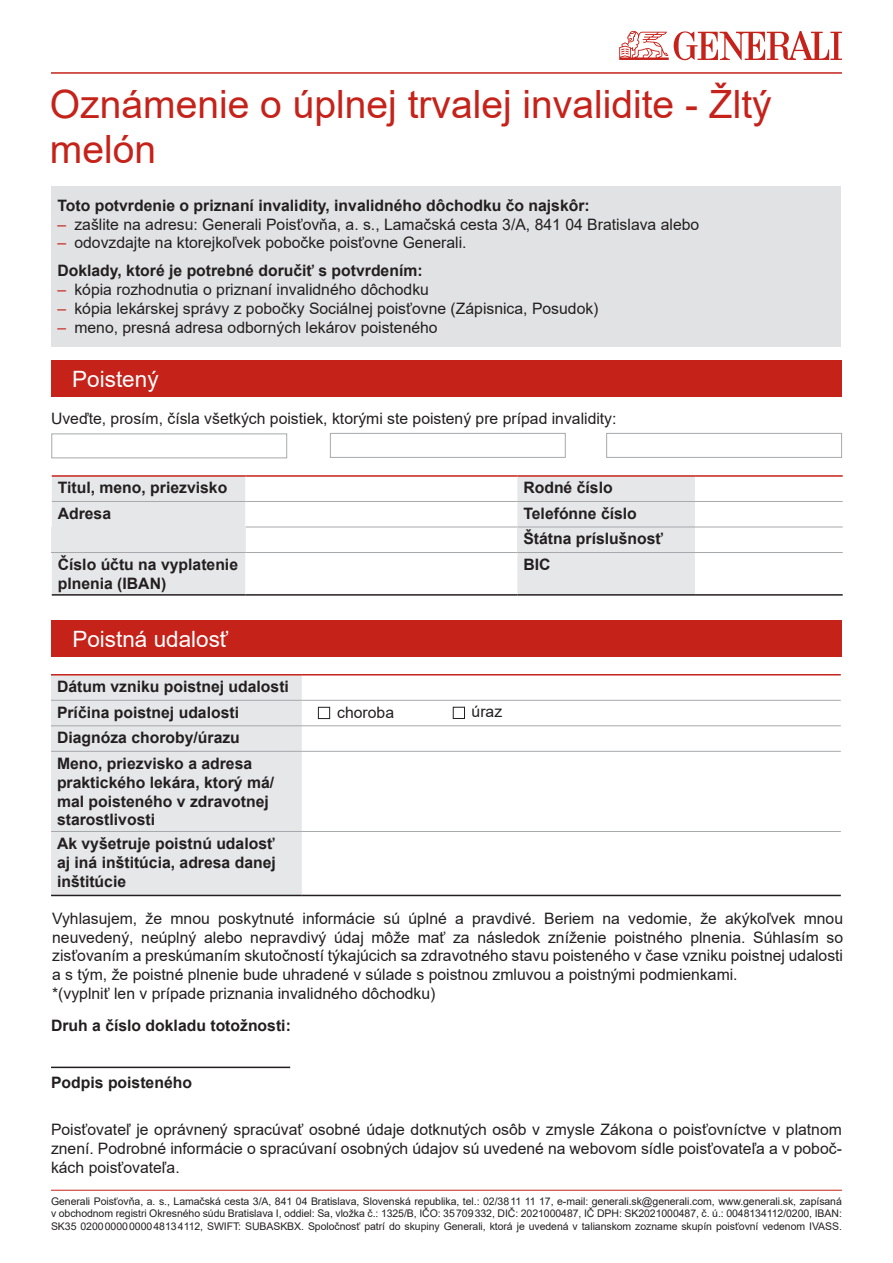
<style>
.page{position:relative;width:893px;height:1263px;background:#fff}
.page>*{position:absolute;margin:0;border:0;box-sizing:border-box;transform-origin:0 0}
.t1{font:39px/45px "Arial";color:#c5221a}
.t2{font:22.5px "Arial";color:#fff}
.t3{font:15.75px/18.9px "Arial";color:#231f20;text-align:justify}
.t4{font:700 15.75px/18.9px "Arial";color:#231f20}
.t5{font:10.5px/12.8px "Arial";letter-spacing:-.005em;color:#231f20;text-align:justify}
.s1{color:#c5221a}
</style>
<div class="page">
<div style="left:52px;top:186px;width:789px;height:161px;background:#e1e2e4"></div>
<div style="left:51px;top:360px;width:791px;height:37px;background:#c5221a"></div>
<hr style="left:51px;top:72px;width:791px;height:2px;background:#c5221a">
<svg style="left:619px;top:31px;width:223px;height:29px"></svg>
<svg style="left:52px;top:477px;width:643px;height:117px;fill:#e6e7e9"></svg>
<hr style="left:52px;top:594px;width:193px;height:2px;background:#231f20">
<hr style="left:245px;top:594px;width:272px;height:2px;background:#231f20">
<hr style="left:517px;top:594px;width:178px;height:2px;background:#231f20">
<hr style="left:695px;top:594px;width:148px;height:2px;background:#231f20">
<hr style="left:52px;top:501px;width:193px;height:1px;background:#a8a9ad">
<hr style="left:245px;top:501px;width:272px;height:1px;background:#a8a9ad">
<hr style="left:517px;top:501px;width:178px;height:1px;background:#a8a9ad">
<hr style="left:695px;top:501px;width:148px;height:1px;background:#a8a9ad">
<hr style="left:246px;top:527px;width:271px;height:1px;background:#a8a9ad">
<hr style="left:517px;top:527px;width:178px;height:1px;background:#a8a9ad">
<hr style="left:695px;top:527px;width:148px;height:1px;background:#a8a9ad">
<hr style="left:517px;top:552px;width:178px;height:1px;background:#a8a9ad">
<hr style="left:695px;top:552px;width:148px;height:1px;background:#a8a9ad">
<hr style="left:52px;top:475px;width:193px;height:2px;background:#c5221a">
<hr style="left:245px;top:475px;width:272px;height:2px;background:#c5221a">
<hr style="left:517px;top:475px;width:178px;height:2px;background:#c5221a">
<hr style="left:695px;top:475px;width:148px;height:2px;background:#c5221a">
<hr style="left:51px;top:527px;width:2px;height:25px;background:#e6e7e9">
<svg style="left:245px;top:528px;width:1px;height:24px"></svg>
<hr style="left:51px;top:527px;width:195px;height:1px;background:#e6e7e9">
<svg style="left:517px;top:527px;width:1px;height:25px"></svg>
<hr style="left:51px;top:552px;width:194px;height:1px;background:#a8a9ad">
<hr style="left:245px;top:552px;width:272px;height:1px;background:#a8a9ad">
<div style="left:51px;top:620px;width:791px;height:37px;background:#c5221a"></div>
<hr style="left:51px;top:1190px;width:791px;height:1px;background:#c5221a">
<div style="left:51px;top:675px;width:251px;height:220px;background:#e6e7e9"></div>
<hr style="left:51px;top:895px;width:251px;height:1px;background:#231f20">
<hr style="left:302px;top:895px;width:539px;height:1px;background:#231f20">
<hr style="left:51px;top:700px;width:251px;height:1px;background:#a8a9ad">
<hr style="left:302px;top:700px;width:539px;height:1px;background:#a8a9ad">
<hr style="left:51px;top:674px;width:251px;height:1px;background:#c5221a">
<hr style="left:302px;top:674px;width:539px;height:1px;background:#c5221a">
<hr style="left:51px;top:725px;width:251px;height:1px;background:#a8a9ad">
<hr style="left:302px;top:725px;width:539px;height:1px;background:#a8a9ad">
<hr style="left:51px;top:751px;width:251px;height:1px;background:#a8a9ad">
<hr style="left:302px;top:751px;width:539px;height:1px;background:#a8a9ad">
<hr style="left:51px;top:831px;width:251px;height:1px;background:#a8a9ad">
<hr style="left:302px;top:831px;width:539px;height:1px;background:#a8a9ad">
<hr style="left:51px;top:1066px;width:239px;height:2px;background:#231f20">
<div style="left:318px;top:707px;width:12px;height:12px;border:1px solid #231f20"></div>
<div style="left:453px;top:707px;width:12px;height:12px;border:1px solid #231f20"></div>
<div style="left:51px;top:433px;width:236px;height:25px;border:1px solid #a8a9ad"></div>
<div style="left:330px;top:433px;width:236px;height:25px;border:1px solid #a8a9ad"></div>
<div style="left:606px;top:433px;width:236px;height:25px;border:1px solid #a8a9ad"></div>
<p class="t1" style="left:50px;top:82px;width:723px">Oznámenie o úplnej trvalej invalidite - Žltý melón</p>
<p class="t4" style="left:57px;top:196px;width:534px">Toto potvrdenie o priznaní invalidity, invalidného dôchodku čo najskôr:</p>
<p class="t3" style="left:57px;top:214px;width:643px"><span class="s1">–</span> zašlite na adresu: Generali Poisťovňa, a. s., Lamačská cesta 3/A, 841 04 Bratislava alebo</p>
<p class="t3" style="left:57px;top:233px;width:411px"><span class="s1">–</span> odovzdajte na ktorejkoľvek pobočke poisťovne Generali.</p>
<p class="t4" style="left:57px;top:261px;width:367px">Doklady, ktoré je potrebné doručiť s potvrdením:</p>
<p class="t3" style="left:57px;top:280px;width:373px"><span class="s1">–</span> kópia rozhodnutia o priznaní invalidného dôchodku</p>
<p class="t3" style="left:57px;top:299px;width:543px"><span class="s1">–</span> kópia lekárskej správy z pobočky Sociálnej poisťovne (Zápisnica, Posudok)</p>
<p class="t3" style="left:57px;top:317px;width:382px"><span class="s1">–</span> meno, presná adresa odborných lekárov poisteného</p>
<p class="t2" style="left:72px;top:363px;width:88px">Poistený</p>
<p class="t3" style="left:51px;top:408px;width:567px">Uveďte, prosím, čísla všetkých poistiek, ktorými ste poistený pre prípad invalidity:</p>
<p class="t4" style="left:58px;top:479px;width:171px">Titul, meno, priezvisko</p>
<p class="t4" style="left:523px;top:479px;width:91px">Rodné číslo</p>
<p class="t4" style="left:58px;top:504px;width:55px">Adresa</p>
<p class="t4" style="left:523px;top:504px;width:115px">Telefónne číslo</p>
<p class="t4" style="left:523px;top:530px;width:141px">Štátna príslušnosť</p>
<p class="t4" style="left:58px;top:555px;width:182px">Číslo účtu na vyplatenie plnenia (IBAN)</p>
<p class="t4" style="left:523px;top:555px;width:29px">BIC</p>
<p class="t2" style="left:72px;top:623px;width:158px">Poistná udalosť</p>
<p class="t4" style="left:57px;top:677px;width:233px">Dátum vzniku poistnej udalosti</p>
<p class="t4" style="left:57px;top:703px;width:184px">Príčina poistnej udalosti</p>
<p class="t4" style="left:57px;top:728px;width:184px">Diagnóza choroby/úrazu</p>
<p class="t4" style="left:57px;top:754px;width:197px">Meno, priezvisko a adresa</p>
<p class="t4" style="left:57px;top:773px;width:219px">praktického lekára, ktorý má/ mal poisteného v zdravotnej starostlivosti</p>
<p class="t4" style="left:57px;top:834px;width:220px;text-align:justify">Ak vyšetruje poistnú udalosť aj iná inštitúcia, adresa danej inštitúcie</p>
<p class="t3" style="left:52px;top:908px;width:792px">Vyhlasujem, že mnou poskytnuté informácie sú úplné a pravdivé. Beriem na vedomie, že akýkoľvek mnou neuvedený, neúplný alebo nepravdivý údaj môže mať za následok zníženie poistného plnenia. Súhlasím so zisťovaním a preskúmaním skutočností týkajúcich sa zdravotného stavu poisteného v čase vzniku poistnej udalosti a s tým, že poistné plnenie bude uhradené v súlade s poistnou zmluvou a poistnými podmienkami.</p>
<p class="t3" style="left:52px;top:984px;width:385px">*(vyplniť len v prípade priznania invalidného dôchodku)</p>
<p class="t4" style="left:51px;top:1016px;width:241px">Druh a číslo dokladu totožnosti:</p>
<p class="t3" style="left:337px;top:702px;width:58px">choroba</p>
<p class="t3" style="left:472px;top:702px;width:32px">úraz</p>
<p class="t4" style="left:51px;top:1073px;width:142px">Podpis poisteného</p>
<p class="t3" style="left:51px;top:1120px;width:792px">Poisťovateľ je oprávnený spracúvať osobné údaje dotknutých osôb v zmysle Zákona o poisťovníctve v platnom znení. Podrobné informácie o spracúvaní osobných údajov sú uvedené na webovom sídle poisťovateľa a v poboč&shy;kách poisťovateľa.</p>
<p class="t5" style="left:51px;top:1194px;width:792px">Generali Poisťovňa, a. s., Lamačská cesta 3/A, 841 04 Bratislava, Slovenská republika, tel.: 02/3811 11 17, e-mail: generali.sk@generali.com, www.generali.sk, zapísaná v obchodnom registri Okresného súdu Bratislava I, oddiel: Sa, vložka č.: 1325/B, IČO: 35709332, DIČ: 2021000487, IČ DPH: SK2021000487, č. ú.: 0048134112/0200, IBAN:<br>SK35 02000000000048134112, SWIFT: SUBASKBX. Spoločnosť patrí do skupiny Generali, ktorá je uvedená v talianskom zozname skupín poisťovní vedenom IVASS.</p>
</div>
